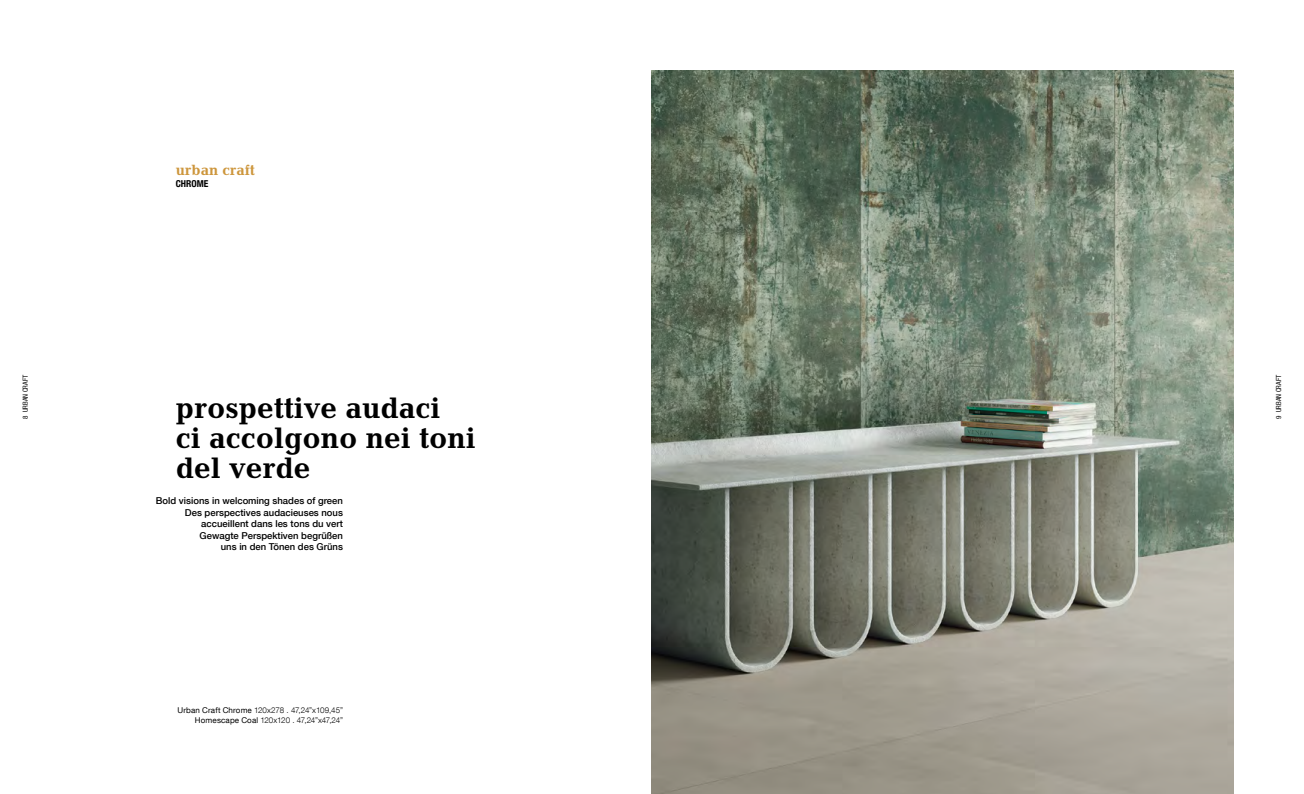
<style>
.page{position:relative;width:1304px;height:794px;background:#fff}
.page>*{position:absolute;margin:0;border:0;box-sizing:border-box;transform-origin:0 0}
.t1{font:700 30px/30px "Candida Std";color:#000}
.t2{font:700 15px "Candida Std";color:#cd963c}
.t3{font:500 9.5px/11.4px "Helvetica Neue LT Com";color:#000;text-align:right}
.t4{font:700 condensed 9.5px "Helvetica Neue LT Com";color:#000}
.t5{font:300 8px/9.6px "Helvetica Neue LT Com";letter-spacing:-.02em;color:#000;text-align:right}
.t6{font:condensed 7px "Helvetica Neue LT Com";color:#000}
.s1{font-weight:400}
</style>
<div class="page">
<img style="left:652px;top:71px;width:581px;height:723px">
<h2 class="t2" style="left:176px;top:161px;width:81px">urban craft</h2>
<p class="t4" style="left:176px;top:177px;width:34px">CHROME</p>
<p class="t6" style="left:21px;top:419px;width:45px;rotate:-90deg">8 URBAN CRAFT</p>
<p class="t6" style="left:1275px;top:419px;width:45px;rotate:-90deg">9 URBAN CRAFT</p>
<h1 class="t1" style="left:176px;top:392px;width:302px">prospettive audaci<br>ci accolgono nei toni del verde</h1>
<p class="t3" style="left:156px;top:495px;width:189px">Bold visions in welcoming shades of green Des perspectives audacieuses nous accueillent dans les tons du vert<br>Gewagte Perspektiven begrüßen<br>uns in den Tönen des Grüns</p>
<p class="t5" style="left:178px;top:705px;width:167px"><span class="s1">Urban Craft Chrome</span> 120x278 . 47,24”x109,45”<br><span class="s1">Homescape Coal</span> 120x120 . 47,24”x47,24”</p>
</div>
